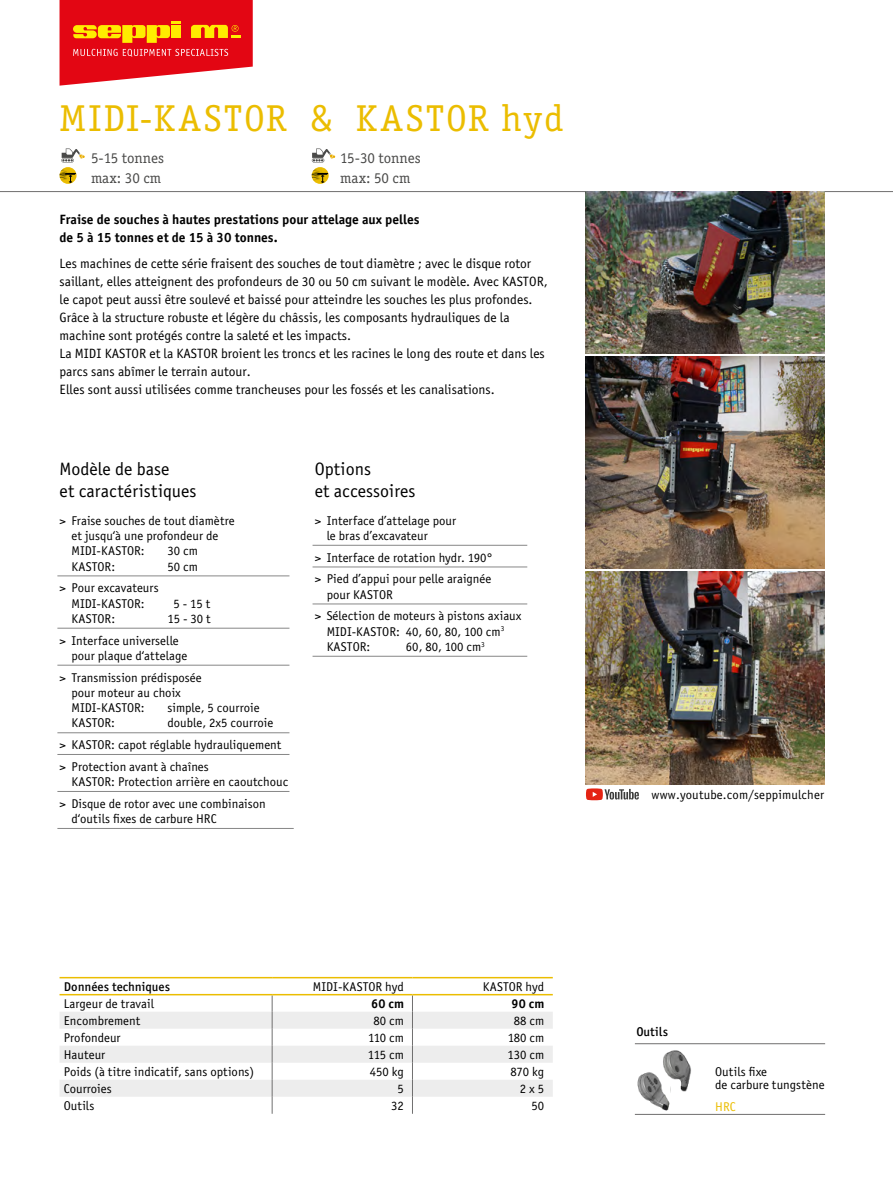
<style>
.page{position:relative;width:893px;height:1191px;background:#fff}
.page>*{position:absolute;margin:0;border:0;box-sizing:border-box;transform-origin:0 0}
.t1{font:37.5px "Officina Serif ITC";letter-spacing:.055em;color:#ebbd00}
.t2{font:18px/21.6px "Officina Sans Book ITC";color:#000}
.t3{font:15px/19.5px "Officina Serif ITC";color:#4a4a49}
.t4{font:13.5px/18px "Officina Sans Book ITC";color:#000}
.t5{font:13.5px/18px "Officina Sans Bold ITC";color:#000}
.t6{font:12.75px/15.3px "Officina Sans Book ITC";color:#000}
.t7{font:12.75px "Officina Sans Medium ITC";color:#000}
.t8{font:12.75px "Officina Sans Bold ITC";color:#000}
.t9{font:12.75px "Officina Sans Book ITC";color:#ebbd00}
</style>
<div class="page">
<svg style="left:60px;top:0;width:193px;height:86px;background:#e93f30"></svg>
<hr style="left:0;top:191px;width:893px;height:1px;background:#706f6f">
<img style="left:586px;top:356px;width:238px;height:213px">
<img style="left:586px;top:192px;width:238px;height:161px">
<svg style="left:586px;top:788px;width:53px;height:12px"></svg>
<img style="left:586px;top:571px;width:238px;height:213px">
<hr style="left:635px;top:1114px;width:190px;height:1px;background:#706f6f">
<hr style="left:635px;top:1043px;width:190px;height:1px;background:#706f6f">
<img style="left:637px;top:1072px;width:33px;height:39px">
<img style="left:662px;top:1050px;width:29px;height:43px">
<hr style="left:61px;top:158px;width:13px;height:4px;background:#b4b4b3;border-radius:2px">
<svg style="left:62px;top:148px;width:23px;height:14px"></svg>
<svg style="left:312px;top:148px;width:23px;height:14px"></svg>
<svg style="left:312px;top:167px;width:17px;height:17px"></svg>
<img style="left:312px;top:167px;width:10px;height:16px">
<svg style="left:317px;top:173px;width:11px;height:10px"></svg>
<svg style="left:60px;top:167px;width:17px;height:17px"></svg>
<img style="left:60px;top:167px;width:10px;height:16px">
<svg style="left:65px;top:173px;width:11px;height:10px"></svg>
<hr style="left:57px;top:575px;width:232px;height:1px;background:#878787">
<hr style="left:57px;top:628px;width:232px;height:1px;background:#878787">
<hr style="left:57px;top:665px;width:232px;height:1px;background:#878787">
<hr style="left:57px;top:732px;width:232px;height:1px;background:#878787">
<hr style="left:57px;top:754px;width:232px;height:1px;background:#878787">
<hr style="left:57px;top:791px;width:232px;height:1px;background:#878787">
<hr style="left:57px;top:828px;width:237px;height:1px;background:#878787">
<hr style="left:313px;top:545px;width:214px;height:1px;background:#878787">
<hr style="left:313px;top:567px;width:214px;height:1px;background:#878787">
<hr style="left:313px;top:603px;width:214px;height:1px;background:#878787">
<hr style="left:313px;top:656px;width:214px;height:1px;background:#878787">
<svg style="left:60px;top:995px;width:493px;height:118px"></svg>
<hr style="left:60px;top:977px;width:212px;height:1px;background:#ebbd00">
<hr style="left:272px;top:977px;width:140px;height:1px;background:#ebbd00">
<hr style="left:412px;top:977px;width:141px;height:1px;background:#ebbd00">
<hr style="left:60px;top:994px;width:212px;height:1px;background:#ebbd00">
<hr style="left:272px;top:994px;width:140px;height:1px;background:#ebbd00">
<hr style="left:412px;top:994px;width:141px;height:1px;background:#ebbd00">
<h1 class="t1" style="left:60px;top:95px;width:505px">MIDI-KASTOR &amp; KASTOR hyd</h1>
<p class="t3" style="left:91px;top:148px;width:74px">5-15 tonnes max: 30 cm</p>
<p class="t3" style="left:340px;top:148px;width:82px">15-30 tonnes max: 50 cm</p>
<p class="t5" style="left:60px;top:209px;width:362px">Fraise de souches à hautes prestations pour attelage aux pelles de 5 à 15 tonnes et de 15 à 30 tonnes.</p>
<p class="t4" style="left:60px;top:254px;width:490px">Les machines de cette série fraisent des souches de tout diamètre ; avec le disque rotor saillant, elles atteignent des profondeurs de 30 ou 50 cm suivant le modèle. Avec KASTOR, le capot peut aussi être soulevé et baissé pour atteindre les souches les plus profondes.<br>Grâce à la structure robuste et légère du châssis, les composants hydrauliques de la machine sont protégés contre la saleté et les impacts.<br>La MIDI KASTOR et la KASTOR broient les troncs et les racines le long des route et dans les parcs sans abîmer le terrain autour.<br>Elles sont aussi utilisées comme trancheuses pour les fossés et les canalisations.</p>
<h2 class="t2" style="left:60px;top:457px;width:139px">Modèle de base<br>et caractéristiques</h2>
<p class="t6" style="left:72px;top:512px;width:165px;text-indent:-12px">&gt; Fraise souches de tout diamètre et jusqu‘à une profondeur de<br>MIDI-KASTOR:</p>
<p class="t6" style="left:168px;top:543px;width:32px">30 cm</p>
<p class="t6" style="left:72px;top:558px;width:45px">KASTOR:</p>
<p class="t6" style="left:168px;top:558px;width:32px">50 cm</p>
<p class="t6" style="left:60px;top:580px;width:101px;text-align:center">&gt; Pour excavateurs<br>MIDI-KASTOR:</p>
<p class="t6" style="left:173px;top:595px;width:38px">5 - 15 t</p>
<p class="t6" style="left:72px;top:610px;width:45px">KASTOR:</p>
<p class="t6" style="left:60px;top:607px;width:153px;line-height:21.8px;text-indent:108px">15 - 30 t &gt; Interface universelle</p>
<p class="t6" style="left:60px;top:644px;width:144px;line-height:21.6px;text-align:center">pour plaque d‘attelage<br>&gt; Transmission prédisposée</p>
<p class="t6" style="left:71px;top:684px;width:111px">pour moteur au choix<br>MIDI-KASTOR:</p>
<p class="t6" style="left:167px;top:699px;width:94px">simple, 5 courroie</p>
<p class="t6" style="left:59px;top:712px;width:223px;line-height:21.6px;text-indent:108px">double, 2x5 courroie &gt; KASTOR: capot réglable hydrauliquement &gt; Protection avant à chaînes</p>
<p class="t6" style="left:59px;top:770px;width:230px;line-height:21.8px;text-indent:12px">KASTOR: Protection arrière en caoutchouc &gt; Disque de rotor avec une combinaison</p>
<p class="t6" style="left:71px;top:810px;width:147px">d‘outils fixes de carbure HRC</p>
<p class="t6" style="left:71px;top:715px;width:45px">KASTOR:</p>
<h2 class="t2" style="left:315px;top:457px;width:102px">Options<br>et accessoires</h2>
<p class="t6" style="left:327px;top:512px;width:131px;text-indent:-12px">&gt; Interface d’attelage pour le bras d’excavateur</p>
<p class="t6" style="left:315px;top:546px;width:180px;line-height:21.8px">&gt; Interface de rotation hydr. 190° &gt; Pied d’appui pour pelle araignée</p>
<p class="t6" style="left:315px;top:583px;width:208px;line-height:21.6px;text-indent:12px">pour KASTOR<br>&gt; Sélection de moteurs à pistons axiaux</p>
<p class="t6" style="left:327px;top:623px;width:179px">MIDI-KASTOR: 40, 60, 80, 100 cm<sup>3<br></sup>KASTOR:</p>
<p class="t6" style="left:406px;top:638px;width:81px">60, 80, 100 cm<sup>3</sup></p>
<p class="t7" style="left:64px;top:977px;width:108px">Données techniques</p>
<p class="t6" style="left:313px;top:978px;width:93px">MIDI-KASTOR hyd</p>
<p class="t6" style="left:483px;top:978px;width:63px">KASTOR hyd</p>
<p class="t6" style="left:64px;top:995px;width:92px">Largeur de travail</p>
<p class="t8" style="left:371px;top:995px;width:34px">60 cm</p>
<p class="t8" style="left:512px;top:995px;width:34px">90 cm</p>
<p class="t6" style="left:64px;top:1012px;width:78px">Encombrement</p>
<p class="t6" style="left:373px;top:1012px;width:32px">80 cm</p>
<p class="t6" style="left:514px;top:1012px;width:32px">88 cm</p>
<p class="t6" style="left:64px;top:1029px;width:58px">Profondeur</p>
<p class="t6" style="left:368px;top:1029px;width:37px">110 cm</p>
<p class="t6" style="left:508px;top:1029px;width:38px">180 cm</p>
<p class="t6" style="left:64px;top:1046px;width:43px">Hauteur</p>
<p class="t6" style="left:368px;top:1046px;width:37px">115 cm</p>
<p class="t6" style="left:508px;top:1046px;width:38px">130 cm</p>
<p class="t6" style="left:64px;top:1063px;width:192px">Poids (à titre indicatif, sans options)</p>
<p class="t6" style="left:370px;top:1063px;width:36px">450 kg</p>
<p class="t6" style="left:510px;top:1063px;width:35px">870 kg</p>
<p class="t6" style="left:64px;top:1080px;width:50px">Courroies</p>
<p class="t6" style="left:398px;top:1080px;width:8px">5</p>
<p class="t6" style="left:520px;top:1080px;width:26px">2 x 5</p>
<p class="t6" style="left:64px;top:1097px;width:32px">Outils</p>
<p class="t6" style="left:391px;top:1097px;width:14px">32</p>
<p class="t6" style="left:532px;top:1097px;width:14px">50</p>
<p class="t6" style="left:652px;top:786px;width:174px">www.youtube.com/seppimulcher</p>
<p class="t7" style="left:636px;top:1023px;width:33px">Outils</p>
<p class="t6" style="left:715px;top:1064px;width:111px;line-height:13.5px">Outils fixe<br>de carbure tungstène</p>
<p class="t9" style="left:715px;top:1097px;width:22px">HRC</p>
</div>
